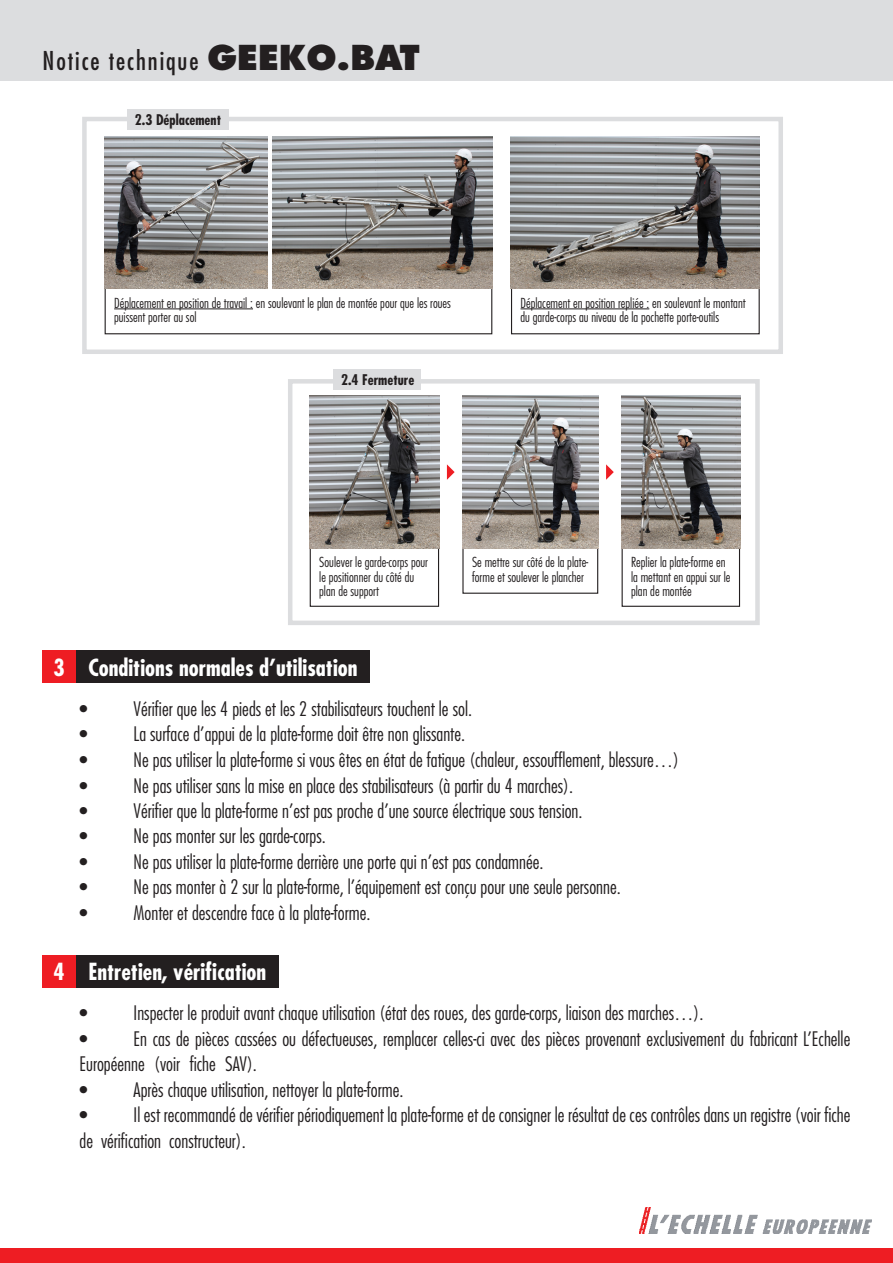
<style>
.page{position:relative;width:893px;height:1263px;background:#fff}
.page>*{position:absolute;margin:0;border:0;box-sizing:border-box;transform-origin:0 0}
.t1{font:condensed 25.35px "Futura Std";letter-spacing:.075em;color:#231f20}
.t2{font:700 condensed 22.95px "Futura Std";color:#fff}
.t3{font:300 condensed 19.5px/25.5px "Futura Std";color:#231f20}
.t4{font:700 condensed 14.4px "Futura Std";color:#231f20}
.t5{font:300 condensed 13.5px/14.5px "Futura Std";color:#231f20}
.s1{font-weight:800;font-stretch:normal;font-size:33.45px}
</style>
<div class="page">
<div style="left:0;top:1248px;width:893px;height:15px;background:#ee1d23"></div>
<div style="left:0;top:0;width:893px;height:81px;background:#dcdddf"></div>
<img style="left:640px;top:1207px;width:231px;height:27px">
<div style="left:82px;top:117px;width:701px;height:237px;border:4px solid #dcdddf"></div>
<div style="left:288px;top:379px;width:472px;height:246px;border:4px solid #dcdddf"></div>
<div style="left:105px;top:267px;width:387px;height:67px;border:1px solid #231f20"></div>
<div style="left:310px;top:527px;width:129px;height:80px;border:1px solid #231f20"></div>
<div style="left:462px;top:527px;width:136px;height:67px;border:1px solid #231f20"></div>
<div style="left:622px;top:527px;width:118px;height:80px;border:1px solid #231f20"></div>
<div style="left:511px;top:267px;width:249px;height:67px;border:1px solid #231f20"></div>
<div style="left:127px;top:109px;width:102px;height:21px;background:#dcdddf"></div>
<div style="left:333px;top:369px;width:88px;height:20px;background:#dcdddf"></div>
<hr style="left:114px;top:309px;width:139px;height:1px;background:#231f20">
<hr style="left:521px;top:309px;width:128px;height:1px;background:#231f20">
<img style="left:105px;top:136px;width:387px;height:153px">
<img style="left:511px;top:136px;width:249px;height:153px">
<hr style="left:269px;top:136px;width:3px;height:155px;background:#fff">
<img style="left:310px;top:396px;width:129px;height:152px">
<svg style="left:447px;top:464px;width:8px;height:16px"></svg>
<svg style="left:606px;top:464px;width:8px;height:16px"></svg>
<img style="left:462px;top:396px;width:136px;height:152px">
<img style="left:622px;top:396px;width:118px;height:152px">
<div style="left:43px;top:650px;width:33px;height:33px;background:#ee1d23"></div>
<div style="left:43px;top:955px;width:33px;height:33px;background:#ee1d23"></div>
<div style="left:76px;top:650px;width:293px;height:33px;background:#231f20"></div>
<div style="left:76px;top:955px;width:203px;height:33px;background:#231f20"></div>
<p class="t1" style="left:43px;top:46px;width:379px">Notice technique <span class="s1">GEEKO.BAT</span></p>
<p class="t4" style="left:135px;top:111px;width:88px">2.3 Déplacement</p>
<p class="t5" style="left:114px;top:295px;width:338px">Déplacement en position de travail : en soulevant le plan de montée pour que les roues puissent porter au sol</p>
<p class="t4" style="left:341px;top:370px;width:75px">2.4 Fermeture</p>
<p class="t5" style="left:521px;top:295px;width:227px">Déplacement en position repliée : en soulevant le montant du garde-corps au niveau de la pochette porte-outils</p>
<p class="t5" style="left:319px;top:555px;width:110px">Soulever le garde-corps pour le positionner du côté du plan de support</p>
<p class="t5" style="left:472px;top:555px;width:118px">Se mettre sur côté de la plate&shy;forme et soulever le plancher</p>
<p class="t5" style="left:631px;top:555px;width:101px">Replier la plate-forme en la mettant en appui sur le plan de montée</p>
<p class="t2" style="left:54px;top:653px;width:13px">3</p>
<p class="t2" style="left:54px;top:958px;width:13px">4</p>
<p class="t2" style="left:88px;top:653px;width:271px">Conditions normales d’utilisation</p>
<p class="t3" style="left:80px;top:695px;width:394px">• Vérifier que les 4 pieds et les 2 stabilisateurs touchent le sol.</p>
<p class="t3" style="left:80px;top:721px;width:387px">• La surface d’appui de la plate-forme doit être non glissante.</p>
<p class="t3" style="left:80px;top:746px;width:601px">• Ne pas utiliser la plate-forme si vous êtes en état de fatigue (chaleur, essoufflement, blessure…)</p>
<p class="t3" style="left:80px;top:773px;width:495px">• Ne pas utiliser sans la mise en place des stabilisateurs (à partir du 4 marches).</p>
<p class="t3" style="left:80px;top:797px;width:504px">• Vérifier que la plate-forme n’est pas proche d’une source électrique sous tension.</p>
<p class="t3" style="left:80px;top:823px;width:248px">• Ne pas monter sur les garde-corps.</p>
<p class="t3" style="left:80px;top:848px;width:465px">• Ne pas utiliser la plate-forme derrière une porte qui n’est pas condamnée.</p>
<p class="t3" style="left:80px;top:874px;width:543px">• Ne pas monter à 2 sur la plate-forme, l’équipement est conçu pour une seule personne.</p>
<p class="t3" style="left:80px;top:900px;width:292px">• Monter et descendre face à la plate-forme.</p>
<p class="t2" style="left:88px;top:958px;width:179px">Entretien, vérification</p>
<p class="t3" style="left:80px;top:1000px;width:625px">• Inspecter le produit avant chaque utilisation (état des roues, des garde-corps, liaison des marches…).</p>
<p class="t3" style="left:80px;top:1026px;width:772px">• En cas de pièces cassées ou défectueuses, remplacer celles-ci avec des pièces provenant exclusivement du fabricant L’Echelle<br>Européenne (voir fiche SAV).</p>
<p class="t3" style="left:80px;top:1077px;width:325px">• Après chaque utilisation, nettoyer la plate-forme.</p>
<p class="t3" style="left:80px;top:1102px;width:772px">• Il est recommandé de vérifier périodiquement la plate-forme et de consigner le résultat de ces contrôles dans un registre (voir fiche de vérification constructeur).</p>
</div>
